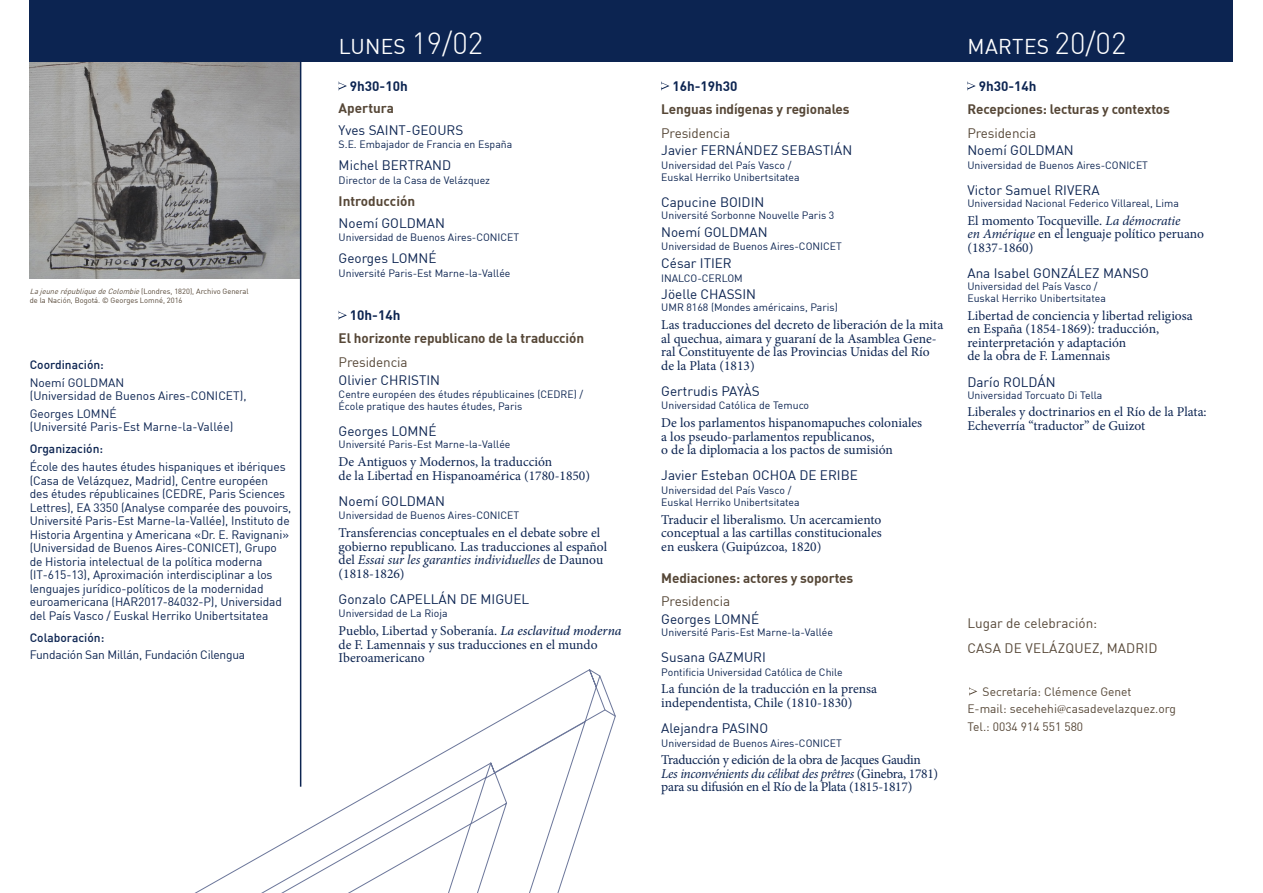
<style>
.page{position:relative;width:1263px;height:893px;background:#fff}
.page>*{position:absolute;margin:0;border:0;box-sizing:border-box;transform-origin:0 0}
.Día{font:21px "DIN";letter-spacing:.015em;color:#fff}
.t1{font:13.5px/13.5px "Minion Pro";color:#0c2451}
.Nombre{font:13.5px "DIN";color:#0c2451}
.Nombre-2{font:700 13.5px "DIN";letter-spacing:-.01em;color:#564737}
.t2{font:13.5px/13.5px "Minion Pro";letter-spacing:-.02em;color:#0c2451}
.Fecha{font:13.5px "DIN";letter-spacing:-.01em;color:#564737}
.Hora{font:700 13.5px "DIN";color:#0c2451}
.Fecha-2{font:13.5px "DIN";letter-spacing:.015em;color:#564737}
.t3{font:12px/13.5px "DIN";letter-spacing:-.01em;color:#0c2451}
.t4{font:12px "DIN";color:#564737}
.t5{font:500 12px "DIN";color:#0c2451}
.Nombre-3{font:10.5px "DIN";color:#0c2451}
.Pie_de_foto{font:7.5px/9px "DIN";color:#564737}
.s1{font-style:italic}
.s2{font-weight:300;font-size:30px}
.s3{font-weight:500;font-style:italic}
.s4{font-family:"Minion LT"}
</style>
<div class="page">
<img style="left:30px;top:62px;width:270px;height:217px">
<svg style="left:195px;top:668px;width:404px;height:225px"></svg>
<svg style="left:422px;top:675px;width:194px;height:218px"></svg>
<div style="left:30px;top:0;width:1203px;height:62px;background:#0c2451"></div>
<svg style="left:339px;top:82px;width:8px;height:8px"></svg>
<svg style="left:339px;top:311px;width:8px;height:8px"></svg>
<svg style="left:661px;top:81px;width:8px;height:10px"></svg>
<svg style="left:967px;top:81px;width:8px;height:10px"></svg>
<hr style="left:300px;top:45px;width:1px;height:742px;background:#0c2451">
<svg style="left:969px;top:687px;width:8px;height:9px"></svg>
<p class="Pie_de_foto" style="left:30px;top:287px;width:221px"><span class="s1">La jeune république de Colombie</span> (Londres, 1820), Archivo General de la Nación, Bogotá. © Georges Lomné, 2016</p>
<p class="t5" style="left:30px;top:357px;width:76px">Coordinación:</p>
<p class="t3" style="left:30px;top:375px;width:218px">Noemí GOLDMAN<br>(Universidad de Buenos Aires-CONICET),</p>
<p class="t3" style="left:30px;top:407px;width:205px">Georges LOMNÉ<br>(Université Paris-Est Marne-la-Vallée)</p>
<p class="t5" style="left:30px;top:441px;width:75px">Organización:</p>
<p class="t3" style="left:30px;top:460px;width:263px">École des hautes études hispaniques et ibériques (Casa de Velázquez, Madrid), Centre européen<br>des études républicaines (CEDRE, Paris Sciences Lettres), EA 3350 (Analyse comparée des pouvoirs, Université Paris-Est Marne-la-Vallée), Instituto de Historia Argentina y Americana «Dr. E. Ravignani» (Universidad de Buenos Aires-CONICET), Grupo de Historia intelectual de la política moderna (IT-615-13), Aproximación interdisciplinar a los lenguajes jurídico-políticos de la modernidad euroamericana (HAR2017-84032-P), Universidad del País Vasco / Euskal Herriko Unibertsitatea</p>
<p class="t5" style="left:30px;top:630px;width:76px">Colaboración:</p>
<p class="t3" style="left:30px;top:648px;width:217px">Fundación San Millán, Fundación Cilengua</p>
<p class="Día" style="left:339px;top:33px;width:146px">LUNES <span class="s2">19/02</span></p>
<p class="Día" style="left:967px;top:33px;width:160px">MARTES <span class="s2">20/02</span></p>
<p class="Hora" style="left:350px;top:77px;width:59px">9h30-10h</p>
<p class="Nombre-2" style="left:339px;top:99px;width:57px">Apertura</p>
<p class="Nombre" style="left:339px;top:121px;width:126px">Yves SAINT-GEOURS</p>
<p class="Nombre-3" style="left:339px;top:138px;width:175px">S.E. Embajador de Francia en España</p>
<p class="Nombre" style="left:339px;top:157px;width:114px">Michel BERTRAND</p>
<p class="Nombre-3" style="left:339px;top:173px;width:153px">Director de la Casa de Velázquez</p>
<p class="Nombre-2" style="left:339px;top:192px;width:78px">Introducción</p>
<p class="Nombre" style="left:339px;top:214px;width:108px">Noemí GOLDMAN</p>
<p class="Nombre-3" style="left:339px;top:231px;width:182px">Universidad de Buenos Aires-CONICET</p>
<p class="Nombre" style="left:339px;top:250px;width:99px">Georges LOMNÉ</p>
<p class="Nombre-3" style="left:339px;top:266px;width:173px">Université Paris-Est Marne-la-Vallée</p>
<p class="Hora" style="left:350px;top:306px;width:52px">10h-14h</p>
<p class="Nombre-2" style="left:339px;top:330px;width:247px">El horizonte republicano de la traducción</p>
<p class="Fecha" style="left:339px;top:354px;width:70px">Presidencia</p>
<p class="Nombre" style="left:339px;top:371px;width:103px">Olivier CHRISTIN</p>
<p class="Nombre-3" style="left:339px;top:388px;width:246px">Centre européen des études républicaines (CEDRE) /</p>
<p class="Nombre-3" style="left:339px;top:400px;width:185px">École pratique des hautes études, Paris</p>
<p class="Nombre" style="left:339px;top:423px;width:99px">Georges LOMNÉ</p>
<p class="Nombre-3" style="left:339px;top:438px;width:173px">Université Paris-Est Marne-la-Vallée</p>
<p class="t1" style="left:339px;top:455px;width:253px">De Antiguos y Modernos, la traducción<br>de la Libertad en Hispanoamérica (1780-1850)</p>
<p class="Nombre" style="left:339px;top:493px;width:108px">Noemí GOLDMAN</p>
<p class="Nombre-3" style="left:339px;top:509px;width:182px">Universidad de Buenos Aires-CONICET</p>
<p class="t1" style="left:339px;top:526px;width:270px">Transferencias conceptuales en el debate sobre el gobierno republicano. Las traducciones al español del <span class="s1">Essai sur les garanties individuelles</span> de Daunou (1818-1826)</p>
<p class="Nombre" style="left:339px;top:591px;width:192px">Gonzalo CAPELLÁN DE MIGUEL</p>
<p class="Nombre-3" style="left:339px;top:607px;width:110px">Universidad de La Rioja</p>
<p class="t1" style="left:339px;top:624px;width:284px">Pueblo, Libertad y Soberanía. <span class="s3">La esclavitud moderna </span>de F. Lamennais y sus traducciones en el mundo<br>Iberoamericano</p>
<p class="Hora" style="left:672px;top:77px;width:67px">16h-19h30</p>
<p class="Nombre-2" style="left:661px;top:100px;width:190px">Lenguas indígenas y regionales</p>
<p class="Fecha" style="left:661px;top:124px;width:70px">Presidencia</p>
<p class="Nombre" style="left:661px;top:142px;width:192px">Javier FERNÁNDEZ SEBASTIÁN</p>
<p class="Nombre-3" style="left:661px;top:158px;width:132px">Universidad del País Vasco /</p>
<p class="Nombre-3" style="left:661px;top:170px;width:140px">Euskal Herriko Unibertsitatea</p>
<p class="Nombre" style="left:661px;top:194px;width:105px">Capucine BOIDIN</p>
<p class="Nombre-3" style="left:661px;top:209px;width:175px">Université Sorbonne Nouvelle Paris 3</p>
<p class="Nombre" style="left:661px;top:224px;width:108px">Noemí GOLDMAN</p>
<p class="Nombre-3" style="left:661px;top:240px;width:182px">Universidad de Buenos Aires-CONICET</p>
<p class="Nombre" style="left:661px;top:255px;width:72px">César ITIER</p>
<p class="Nombre-3" style="left:661px;top:271px;width:83px">INALCO-CERLOM</p>
<p class="Nombre" style="left:661px;top:286px;width:96px">Jöelle CHASSIN</p>
<p class="Nombre-3" style="left:661px;top:301px;width:178px">UMR 8168 (Mondes américains, Paris)</p>
<p class="t1" style="left:661px;top:318px;width:284px">Las traducciones del decreto de liberación de la mita al quechua, aimara y guaraní de la Asamblea Gene&shy;ral Constituyente de las Provincias Unidas del Río de la Plata (1813)</p>
<p class="Nombre" style="left:661px;top:383px;width:100px">Gertrudis PAYÀS</p>
<p class="Nombre-3" style="left:661px;top:399px;width:149px">Universidad Católica de Temuco</p>
<p class="t1" style="left:661px;top:416px;width:262px">De los parlamentos hispanomapuches coloniales a los pseudo-parlamentos republicanos,<br>o de la diplomacia a los pactos de sumisión</p>
<p class="Nombre" style="left:661px;top:467px;width:198px">Javier Esteban OCHOA DE ERIBE</p>
<p class="Nombre-3" style="left:661px;top:484px;width:132px">Universidad del País Vasco /</p>
<p class="Nombre-3" style="left:661px;top:496px;width:140px">Euskal Herriko Unibertsitatea</p>
<p class="t1" style="left:661px;top:513px;width:222px;text-align:justify">Traducir el liberalismo. Un acercamiento conceptual a las cartillas constitucionales en euskera (Guipúzcoa, 1820)</p>
<p class="Nombre-2" style="left:661px;top:569px;width:194px">Mediaciones: actores y soportes</p>
<p class="Fecha" style="left:661px;top:593px;width:70px">Presidencia</p>
<p class="Nombre" style="left:661px;top:611px;width:99px">Georges LOMNÉ</p>
<p class="Nombre-3" style="left:661px;top:626px;width:173px">Université Paris-Est Marne-la-Vallée</p>
<p class="Nombre" style="left:661px;top:649px;width:106px">Susana GAZMURI</p>
<p class="Nombre-3" style="left:661px;top:665px;width:183px">Pontificia Universidad Católica de Chile</p>
<p class="t1" style="left:661px;top:682px;width:217px">La función de la traducción en la prensa independentista, Chile (1810-1830)</p>
<p class="Nombre" style="left:661px;top:720px;width:109px">Alejandra PASINO</p>
<p class="Nombre-3" style="left:661px;top:736px;width:182px">Universidad de Buenos Aires-CONICET</p>
<p class="t2" style="left:661px;top:753px;width:279px">Traducción y edición de la obra de Jacques Gaudin<br><span class="s1">Les inconvénients du célibat des prêtres</span> (Ginebra, 1781) para su difusión en el Río de la Plata (1815-1817)</p>
<p class="Hora" style="left:979px;top:77px;width:59px">9h30-14h</p>
<p class="Nombre-2" style="left:967px;top:100px;width:204px">Recepciones: lecturas y contextos</p>
<p class="Fecha" style="left:967px;top:124px;width:70px">Presidencia</p>
<p class="Nombre" style="left:967px;top:142px;width:108px">Noemí GOLDMAN</p>
<p class="Nombre-3" style="left:967px;top:158px;width:182px">Universidad de Buenos Aires-CONICET</p>
<p class="Nombre" style="left:967px;top:182px;width:134px">Victor Samuel RIVERA</p>
<p class="Nombre-3" style="left:967px;top:197px;width:213px">Universidad Nacional Federico Villareal, Lima</p>
<p class="t1" style="left:967px;top:214px;width:238px">El momento Tocqueville. <span class="s1">La démocratie<br>en Amérique</span> en el lenguaje político peruano (1837-1860)</p>
<p class="Nombre" style="left:967px;top:265px;width:183px">Ana Isabel GONZÁLEZ MANSO</p>
<p class="Nombre-3" style="left:967px;top:280px;width:132px">Universidad del País Vasco /</p>
<p class="Nombre-3" style="left:967px;top:292px;width:140px">Euskal Herriko Unibertsitatea</p>
<p class="t1" style="left:967px;top:309px;width:227px">Libertad de conciencia y libertad religiosa en España (1854-1869): traducción, reinterpretación y adaptación<br>de la obra de F. Lamennais</p>
<p class="Nombre" style="left:967px;top:373px;width:90px">Darío ROLDÁN</p>
<p class="Nombre-3" style="left:967px;top:388px;width:136px">Universidad Torcuato Di Tella</p>
<p class="t1" style="left:967px;top:405px;width:241px">Liberales y doctrinarios en el Río de la Plata:<br>Echeverría “traductor” de Guizot</p>
<p class="Fecha" style="left:967px;top:615px;width:131px">Lugar de celebración:</p>
<p class="Fecha-2" style="left:967px;top:639px;width:192px">CASA DE VELÁZQUEZ, MADRID</p>
<p class="t4" style="left:983px;top:684px;width:150px">Secretaría: Clémence Genet</p>
<p class="t4" style="left:967px;top:702px;width:210px">E-mail: secehehi<span class="s4">@</span>casadevelazquez.org</p>
<p class="t4" style="left:967px;top:719px;width:117px">Tel.: 0034 914 551 580</p>
</div>
